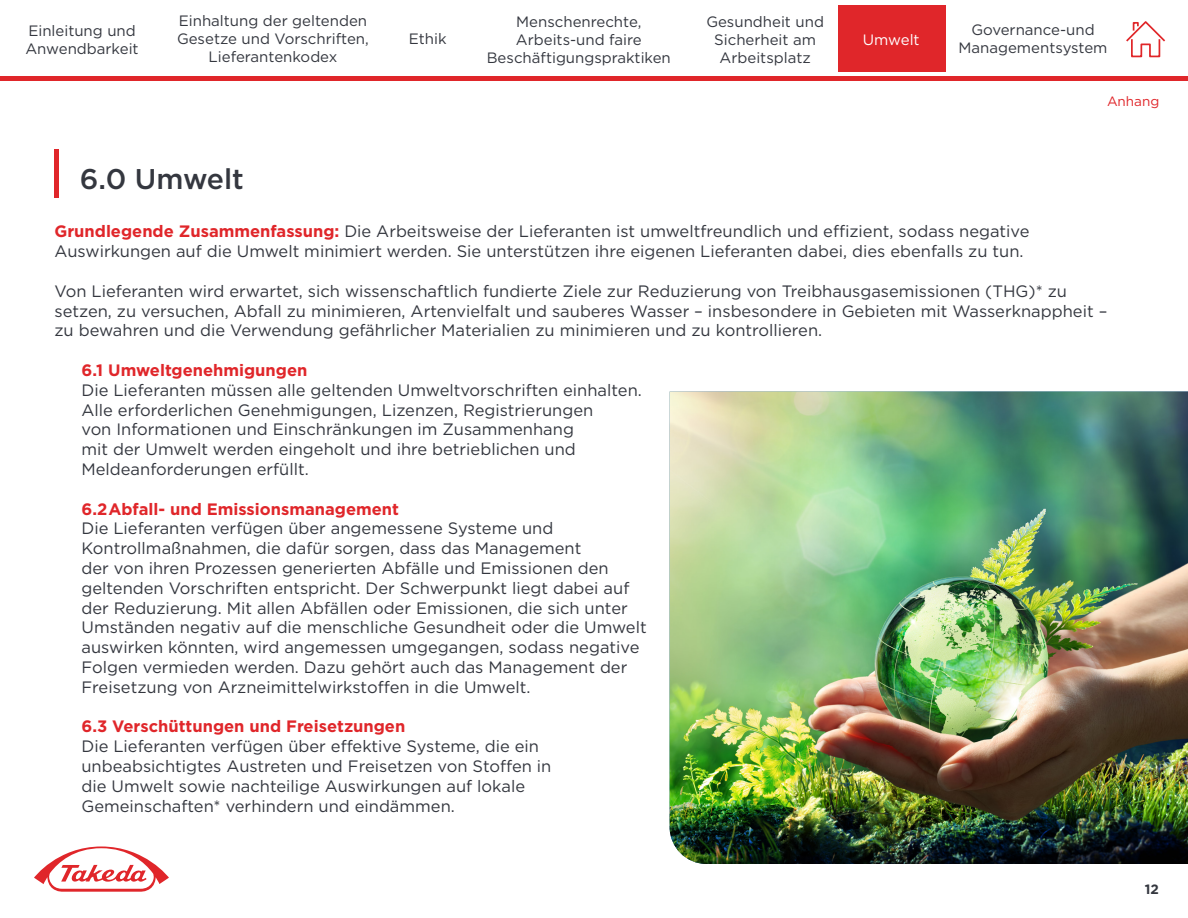
<style>
.page{position:relative;width:1188px;height:918px;background:#fff}
.page>*{position:absolute;margin:0;border:0;box-sizing:border-box;transform-origin:0 0}
.t1{font:500 28.5px "Gotham";color:#34373f}
.t2{font:16.5px/19.8px "Gotham";color:#34373f}
.t3{font:700 16.5px "Gotham";color:#e0262a}
.t4{font:15px/18px "Gotham";color:#34373f;text-align:center}
.t5{font:15px "Gotham";color:#fff}
.t6{font:13.5px "Gotham";color:#e0262a}
.t7{font:700 13.5px "Gotham";color:#34373f}
.s1{font-weight:700;color:#e0262a}
</style>
<div class="page">
<div style="left:838px;top:5px;width:108px;height:67px;background:#e0262a"></div>
<svg style="left:34px;top:846px;width:135px;height:46px"></svg>
<hr style="left:0;top:77px;width:1188px;height:4px;background:#e0262a">
<svg style="left:1126px;top:21px;width:39px;height:37px"></svg>
<img style="left:670px;top:392px;width:518px;height:472px">
<div style="left:54px;top:149px;width:5px;height:49px;background:#e0262a"></div>
<p class="t4" style="left:25px;top:21px;width:115px;text-align:left">Einleitung und<br>Anwendbarkeit</p>
<p class="t4" style="left:177px;top:11px;width:193px">Einhaltung der geltenden<br>Gesetze und Vorschriften,<br>Lieferantenkodex</p>
<h1 class="t1" style="left:80px;top:161px;width:166px">6.0 Umwelt</h1>
<p class="t4" style="left:409px;top:29px;width:39px">Ethik</p>
<p class="t4" style="left:487px;top:13px;width:186px">Menschenrechte,<br>Arbeits-und faire<br>Beschäftigungspraktiken</p>
<p class="t4" style="left:706px;top:12px;width:119px">Gesundheit und<br>Sicherheit am<br>Arbeitsplatz</p>
<p class="t5" style="left:863px;top:30px;width:58px">Umwelt</p>
<p class="t4" style="left:959px;top:20px;width:151px">Governance-und<br>Managementsystem</p>
<p class="t6" style="left:1107px;top:92px;width:54px">Anhang</p>
<p class="t2" style="left:54px;top:221px;width:977px"><span class="s1">Grundlegende Zusammenfassung:</span> Die Arbeitsweise der Lieferanten ist umweltfreundlich und effizient, sodass negative<br>Auswirkungen auf die Umwelt minimiert werden. Sie unterstützen ihre eigenen Lieferanten dabei, dies ebenfalls zu tun.</p>
<p class="t2" style="left:54px;top:281px;width:1054px">Von Lieferanten wird erwartet, sich wissenschaftlich fundierte Ziele zur Reduzierung von Treibhausgasemissionen (THG)* zu setzen, zu versuchen, Abfall zu minimieren, Artenvielfalt und sauberes Wasser – insbesondere in Gebieten mit Wasserknappheit – zu bewahren und die Verwendung gefährlicher Materialien zu minimieren und zu kontrollieren.</p>
<p class="t3" style="left:81px;top:359px;width:227px">6.1 Umweltgenehmigungen</p>
<p class="t2" style="left:81px;top:380px;width:562px">Die Lieferanten müssen alle geltenden Umweltvorschriften einhalten.<br>Alle erforderlichen Genehmigungen, Lizenzen, Registrierungen<br>von Informationen und Einschränkungen im Zusammenhang<br>mit der Umwelt werden eingeholt und ihre betrieblichen und Meldeanforderungen erfüllt.</p>
<p class="t3" style="left:81px;top:498px;width:319px">6.2Abfall- und Emissionsmanagement</p>
<p class="t2" style="left:81px;top:518px;width:567px">Die Lieferanten verfügen über angemessene Systeme und Kontrollmaßnahmen, die dafür sorgen, dass das Management<br>der von ihren Prozessen generierten Abfälle und Emissionen den geltenden Vorschriften entspricht. Der Schwerpunkt liegt dabei auf der Reduzierung. Mit allen Abfällen oder Emissionen, die sich unter Umständen negativ auf die menschliche Gesundheit oder die Umwelt auswirken könnten, wird angemessen umgegangen, sodass negative Folgen vermieden werden. Dazu gehört auch das Management der Freisetzung von Arzneimittelwirkstoffen in die Umwelt.</p>
<p class="t3" style="left:81px;top:716px;width:325px">6.3 Verschüttungen und Freisetzungen</p>
<p class="t2" style="left:81px;top:736px;width:471px">Die Lieferanten verfügen über effektive Systeme, die ein unbeabsichtigtes Austreten und Freisetzen von Stoffen in die Umwelt sowie nachteilige Auswirkungen auf lokale Gemeinschaften* verhindern und eindämmen.</p>
<p class="t7" style="left:1145px;top:880px;width:16px">12</p>
</div>
